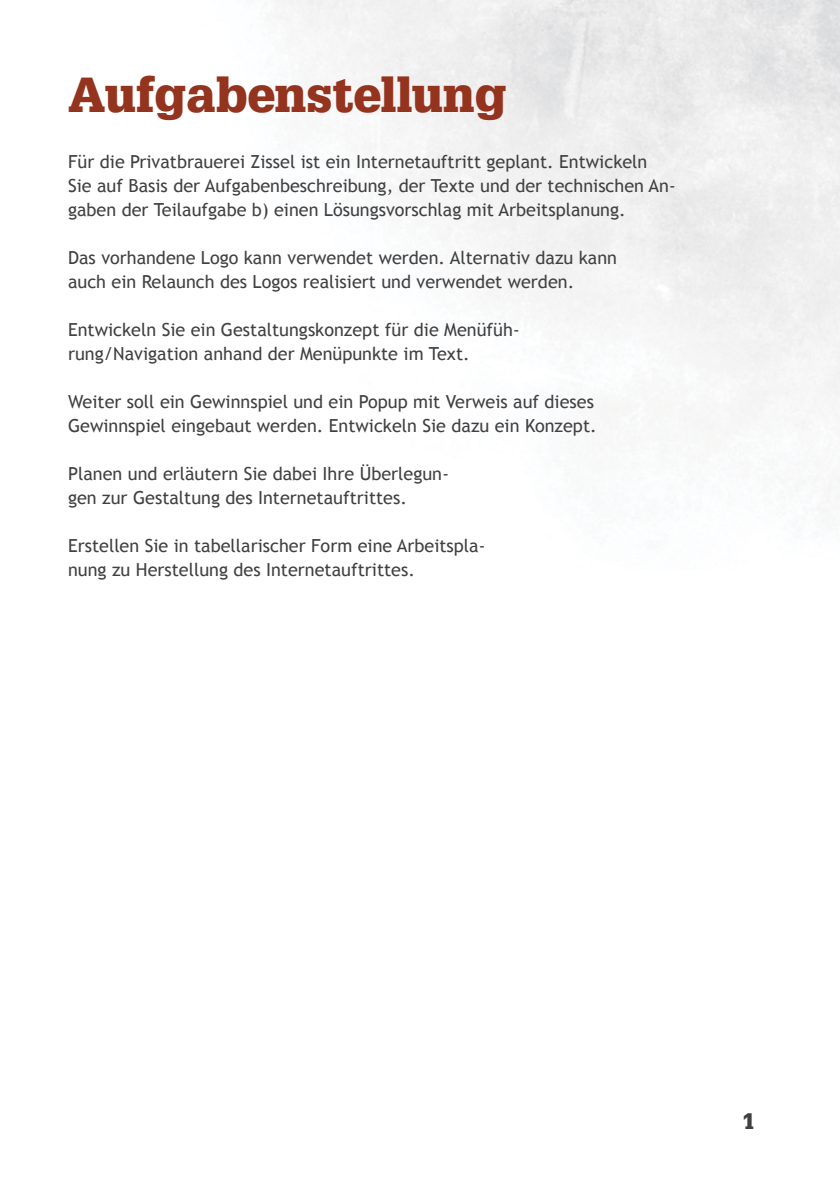
<style>
.page{position:relative;width:840px;height:1191px;background:#fff}
.page>*{position:absolute;margin:0;border:0;box-sizing:border-box;transform-origin:0 0}
.t1{font:900 48px "Glypha LT Std";color:#94331e}
.t2{font:900 22px "Glypha LT Std";color:#414042}
.t3{font:18px/24px "Trebuchet MS";color:#414042}
</style>
<div class="page">
<h1 class="t1" style="left:68px;top:66px;width:440px">Aufgabenstellung</h1>
<p class="t3" style="left:68px;top:150px;width:608px">Für die Privatbrauerei Zissel ist ein Internetauftritt geplant. Entwickeln<br>Sie auf Basis der Aufgabenbeschreibung, der Texte und der technischen An&shy;gaben der Teilaufgabe b) einen Lösungsvorschlag mit Arbeitsplanung.</p>
<p class="t3" style="left:68px;top:246px;width:550px">Das vorhandene Logo kann verwendet werden. Alternativ dazu kann auch ein Relaunch des Logos realisiert und verwendet werden.</p>
<p class="t3" style="left:68px;top:318px;width:453px">Entwickeln Sie ein Gestaltungskonzept für die Menüfüh&shy;rung/Navigation anhand der Menüpunkte im Text.</p>
<p class="t3" style="left:68px;top:390px;width:530px">Weiter soll ein Gewinnspiel und ein Popup mit Verweis auf dieses<br>Gewinnspiel eingebaut werden. Entwickeln Sie dazu ein Konzept.</p>
<p class="t3" style="left:68px;top:462px;width:382px">Planen und erläutern Sie dabei Ihre Überlegun&shy;gen zur Gestaltung des Internetauftrittes.</p>
<p class="t3" style="left:68px;top:534px;width:418px">Erstellen Sie in tabellarischer Form eine Arbeitspla&shy;nung zu Herstellung des Internetauftrittes.</p>
<p class="t2" style="left:742px;top:1107px;width:14px">1</p>
</div>
